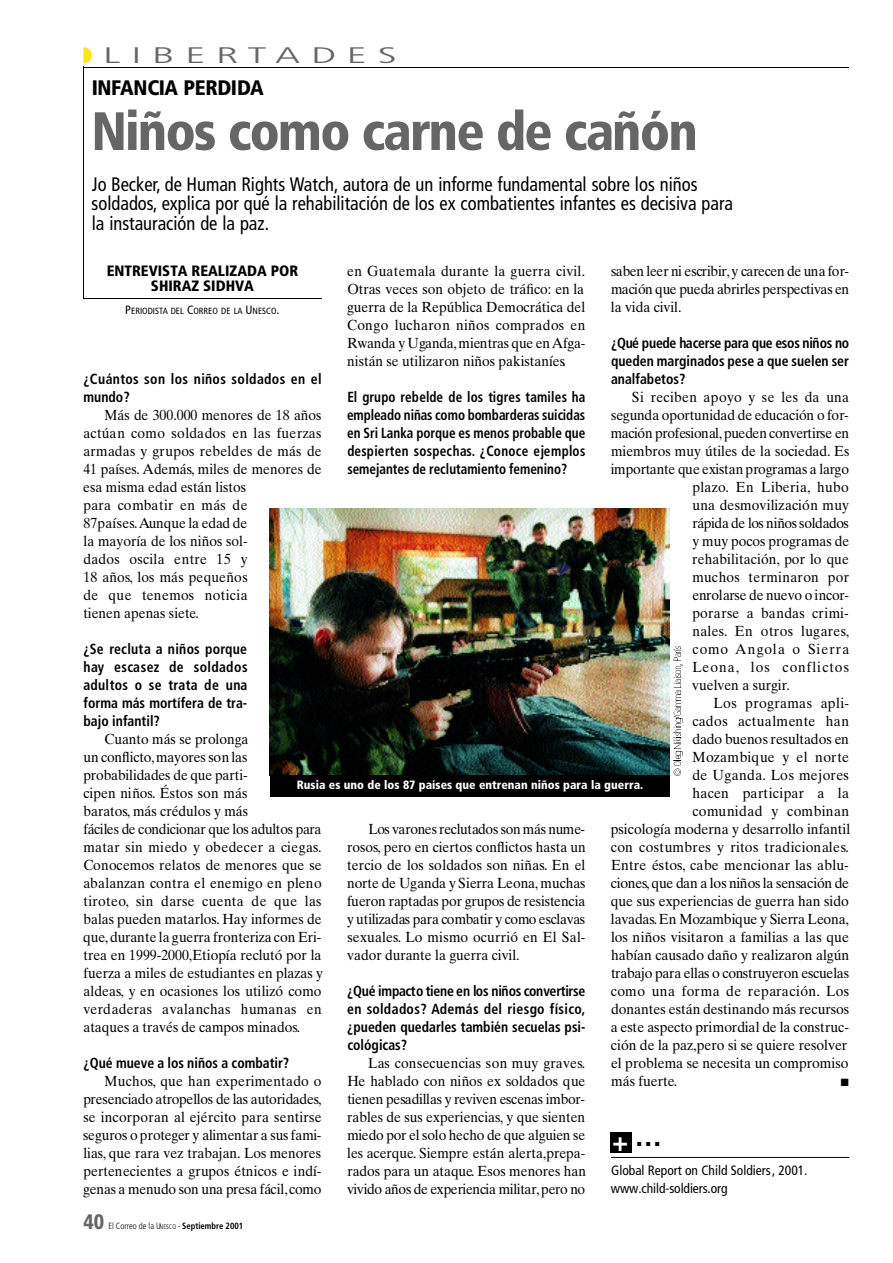
<style>
.page{position:relative;width:893px;height:1263px;background:#fff}
.page>*{position:absolute;margin:0;border:0;box-sizing:border-box;transform-origin:0 0}
.t1{font:900 condensed 54px "Frutiger";letter-spacing:-.035em;color:#666}
.t2{font:900 condensed 27px "Frutiger";color:#fff}
.t3{font:300 condensed 22.5px "Frutiger";color:#666;scale:2 1}
.t4{font:900 condensed 21px "Frutiger";letter-spacing:-.02em;color:#000}
.t5{font:900 condensed 21px "Frutiger";color:#666;scale:.95 1}
.t6{font:condensed 19.5px/19.5px "Frutiger";color:#000;scale:.95 1}
.t7{font:900 condensed 15px/15px "Frutiger";color:#000;text-align:center}
.t8{font:14.7px/18px "Times Ten";color:#000;text-align:justify;scale:.94 1}
.t9{font:14.7px "Times Ten";color:#000;scale:.95 1}
.t10{font:700 condensed 14.7px/18px "Frutiger";color:#000;text-align:justify;scale:.94 1}
.t11{font:700 condensed 14.7px/18px "Frutiger";color:#000;text-align:justify;scale:.9 1}
.t12{font:14.7px "Times Ten";letter-spacing:.025em;color:#000;scale:.95 1}
.t13{font:14.7px "Times Ten";letter-spacing:-.02em;color:#000;scale:.94 1}
.t14{font:14.7px "Times Ten";letter-spacing:.025em;color:#000;scale:.94 1}
.t15{font:14.7px "Times Ten";letter-spacing:.02em;color:#000;scale:.95 1}
.t16{font:700 condensed 14.7px/18px "Frutiger";letter-spacing:.03em;color:#000;scale:.94 1}
.t17{font:14.7px "Times Ten";letter-spacing:-.025em;color:#000;scale:.94 1}
.t18{font:14.7px "Times Ten";letter-spacing:-.025em;color:#000;scale:.95 1}
.t19{font:14.7px "Times Ten";letter-spacing:-.02em;color:#000;scale:.95 1}
.t20{font:14.7px "Times Ten";letter-spacing:.03em;color:#000;scale:.95 1}
.t21{font:14.7px "Times Ten";letter-spacing:.03em;color:#000;scale:.94 1}
.t22{font:14.7px "Times Ten";letter-spacing:.075em;color:#000;scale:.94 1}
.t23{font:14.7px "Times Ten";letter-spacing:.08em;color:#000;scale:.94 1}
.t24{font:condensed 13.5px/18px "Frutiger";color:#000}
.t25{font:900 condensed 12px "Frutiger";color:#fff}
.t26{font:10.5px "Zapf Dingbats";color:#000}
.t27{font:300 condensed 9px "Frutiger";color:#000;scale:.95 1}
.t28{font:condensed 9px "Frutiger";color:#000}
.s1{color:#ffe60e}
.s2{font-size:12px}
.s3{font-size:6.75px}
.s4{font-weight:700}
</style>
<div class="page">
<hr style="left:83px;top:67px;width:766px;height:1px;background:#000">
<hr style="left:83px;top:67px;width:1px;height:232px;background:#000">
<hr style="left:83px;top:298px;width:238px;height:1px;background:#000">
<div style="left:610px;top:1132px;width:22px;height:21px;background:#000"></div>
<hr style="left:611px;top:1157px;width:238px;height:1px;background:#000">
<img style="left:270px;top:508px;width:399px;height:267px">
<div style="left:270px;top:775px;width:399px;height:21px;background:#000"></div>
<svg style="left:673px;top:646px;width:9px;height:130px"></svg>
<h3 class="t3" style="left:83px;top:46px;width:158px"><span class="s1">◗</span> L I B E RTA D E S</h3>
<h3 class="t4" style="left:92px;top:80px;width:174px">I N FANCIA PERDIDA</h3>
<h1 class="t1" style="left:92px;top:110px;width:607px">Niños como carne de cañón</h1>
<h3 class="t6" style="left:92px;top:176px;width:676px">Jo Becker, de Human Rights Watch, autora de un informe fundamental sobre los niños soldados, explica por qué la rehabilitación de los ex combatientes infantes es decisiva para la instauración de la paz.</h3>
<p class="t7" style="left:107px;top:264px;width:193px">ENTREVISTA REALIZADA POR<br>SHIRAZ SIDHVA</p>
<p class="t28" style="left:125px;top:307px;width:156px"><span class="s2">P</span>ERIODISTA DEL <span class="s2">C</span>ORREO DE LA <span class="s2">U</span>NESCO<span class="s2">.</span></p>
<p class="t8" style="left:347px;top:263px;width:255px">en Guatemala durante la guerra civil.<br>Otras veces son objeto de tráfico: en la guerra de la República Democrática del Congo lucharon niños comprados en Rwanda y Uganda, mientras que en A f g a&shy;nistán se utilizaron niños pakistaníes.</p>
<p class="t11" style="left:347px;top:389px;width:266px">El grupo rebelde de los tigres tamiles ha empleado niñas como bombard e ras suicidas en Sri Lanka porque es menos probable que despierten sospechas. ¿Conoce ejemplos semejantes de reclutamiento femenino?</p>
<p class="t8" style="left:611px;top:263px;width:255px">saben leer ni escribir, y carecen de una for&shy;mación que pueda abrirles perspectivas en la vida civil.</p>
<p class="t10" style="left:611px;top:335px;width:255px">¿Qué puede hacerse para que esos niños no queden marginados pese a que suelen ser analfabetos?</p>
<p class="t21" style="left:632px;top:391px;width:232px">Si reciben apoyo y se les da una</p>
<p class="t8" style="left:611px;top:407px;width:254px">segunda oportunidad de educación o for-</p>
<p class="t17" style="left:611px;top:427px;width:255px">mación profesional, pueden convertirse en</p>
<p class="t8" style="left:611px;top:443px;width:255px">miembros muy útiles de la sociedad. Es</p>
<p class="t13" style="left:611px;top:463px;width:255px">importante que existan programas a largo</p>
<p class="t14" style="left:692px;top:481px;width:168px">p l a z o. En Liberia, h u b o</p>
<p class="t8" style="left:692px;top:497px;width:168px">u n a desmovilización muy</p>
<p class="t13" style="left:692px;top:517px;width:168px">rápida de los niños soldados</p>
<p class="t8" style="left:692px;top:533px;width:168px">y muy pocos programas de</p>
<p class="t8" style="left:692px;top:551px;width:168px">r e h a b i l i t a c i ó n , por lo que</p>
<p class="t14" style="left:692px;top:571px;width:168px">muchos terminaron por</p>
<p class="t13" style="left:692px;top:589px;width:168px">enrolarse de nuevo o incor-</p>
<p class="t14" style="left:692px;top:607px;width:168px">porarse a bandas crimi-</p>
<p class="t14" style="left:692px;top:625px;width:168px">n a l e s. En otros lugares,</p>
<p class="t23" style="left:692px;top:643px;width:168px">como Angola o Sierra</p>
<p class="t22" style="left:692px;top:661px;width:168px">L e o n a , los conflictos</p>
<p class="t8" style="left:692px;top:677px;width:105px">vuelven a surgir.</p>
<p class="t12" style="left:713px;top:697px;width:144px">Los programas apli-</p>
<p class="t12" style="left:692px;top:715px;width:166px">cados actualmente han</p>
<p class="t9" style="left:692px;top:733px;width:166px">dado buenos resultados en</p>
<p class="t12" style="left:692px;top:751px;width:166px">Mozambique y el norte</p>
<p class="t9" style="left:692px;top:769px;width:166px">d e U g a n d a . Los mejores</p>
<p class="t12" style="left:692px;top:787px;width:166px">hacen participar a la</p>
<p class="t12" style="left:692px;top:805px;width:166px">comunidad y combinan</p>
<p class="t9" style="left:611px;top:823px;width:253px">psicología moderna y desarrollo infantil</p>
<p class="t15" style="left:611px;top:841px;width:252px">con costumbres y ritos tradicionales.</p>
<p class="t15" style="left:611px;top:859px;width:252px">Entre éstos, cabe mencionar las ablu-</p>
<p class="t19" style="left:611px;top:877px;width:252px">c i o n e s, que dan a los niños la sensación de</p>
<p class="t9" style="left:611px;top:895px;width:252px">que sus experiencias de guerra han sido</p>
<p class="t9" style="left:611px;top:913px;width:252px">l a v a d a s.En Mozambique y Sierra Leona,</p>
<p class="t9" style="left:611px;top:931px;width:252px">los niños visitaron a familias a las que</p>
<p class="t9" style="left:611px;top:949px;width:252px">habían causado daño y realizaron algún</p>
<p class="t18" style="left:611px;top:967px;width:252px">trabajo para ellas o construyeron escuelas</p>
<p class="t20" style="left:611px;top:985px;width:252px">como una forma de reparación. L o s</p>
<p class="t9" style="left:611px;top:1003px;width:252px">donantes están destinando más recursos</p>
<p class="t9" style="left:611px;top:1021px;width:252px">a este aspecto primordial de la construc-</p>
<p class="t9" style="left:611px;top:1039px;width:250px">ción de la paz,pero si se quiere resolver</p>
<p class="t9" style="left:611px;top:1057px;width:251px">el problema se necesita un compromiso</p>
<p class="t9" style="left:611px;top:1075px;width:71px">más fuerte.</p>
<p class="t26" style="left:841px;top:1077px;width:9px">■</p>
<p class="t16" style="left:84px;top:371px;width:255px">¿Cuántos son los niños soldados en el mundo?</p>
<p class="t8" style="left:83px;top:407px;width:255px;text-align:left;text-indent:21px">Más de 300.000 menores de 18 años actúan como soldados en las fuerzas armadas y grupos rebeldes de más de<br>41 países. Además, miles de menores de esa misma edad están listos<br>para combatir en más de<br>8 7p a í s e s.Aunque la edad de<br>la mayoría de los niños sol-<br>dados oscila entre 15 y<br>1 8 a ñ o s, los más pequeños<br>de que tenemos noticia<br>tienen apenas siete.</p>
<p class="t10" style="left:83px;top:641px;width:176px">¿Se recluta a niños porq u e hay escasez de soldados adultos o se trata de una forma más mortífera de tra&shy;bajo infantil?</p>
<p class="t8" style="left:83px;top:731px;width:257px;text-align:left;text-indent:21px">Cuanto más se prolonga<br>un confli c t o, mayores son las probabilidades de que parti-<br>cipen niños. Éstos son más<br>baratos, más crédulos y más<br>fáciles de condicionar que los adultos para matar sin miedo y obedecer a ciegas.<br>Conocemos relatos de menores que se abalanzan contra el enemigo en pleno t i r o t e o, sin darse cuenta de que las balas pueden matarlos. Hay informes de q u e, durante la guerra fronteriza con Eri&shy;trea en 1999-2000,Etiopía reclutó por la fuerza a miles de estudiantes en plazas y a l d e a s, y en ocasiones los utilizó como verdaderas avalanchas humanas en ataques a través de campos minados.</p>
<p class="t10" style="left:83px;top:1055px;width:220px">¿Qué mueve a los niños a combatir?</p>
<p class="t8" style="left:83px;top:1073px;width:255px;text-indent:21px">M u c h o s, que han experimentado o presenciado atropellos de las autoridades, se incorporan al ejército para sentirse seguros o proteger y alimentar a sus fami&shy;lias, que rara vez trabajan. Los menores pertenecientes a grupos étnicos e indí&shy;genas a menudo son una presa fácil,c o m o</p>
<p class="t25" style="left:297px;top:780px;width:348px">Rusia es uno de los 87 países que entrenan niños para la guerra.</p>
<p class="t8" style="left:347px;top:821px;width:255px;text-indent:21px">Los varones reclutados son más nume&shy;rosos, pero en ciertos conflictos hasta un tercio de los soldados son niñas. En el norte de Uganda y Sierra Leona, m u c h a s fueron raptadas por grupos de resistencia y utilizadas para combatir y como esclavas s e x u a l e s. Lo mismo ocurrió en El Sal&shy;vador durante la guerra civil.</p>
<p class="t10" style="left:347px;top:983px;width:255px">¿Qué impacto tiene en los niños convertirs e en soldados? Además del riesgo físico, ¿pueden quedarles también secuelas psi&shy;cológicas?</p>
<p class="t8" style="left:347px;top:1055px;width:256px;text-indent:21px">Las consecuencias son muy graves.<br>He hablado con niños ex soldados que tienen pesadillas y reviven escenas imbor&shy;rables de sus experiencias, y que sienten miedo por el solo hecho de que alguien se les acerque. Siempre están alerta,prepa&shy;rados para un ataque. Esos menores han vivido años de experiencia militar, pero no</p>
<h2 class="t2" style="left:612px;top:1131px;width:51px">+<sup>…</sup></h2>
<p class="t24" style="left:611px;top:1163px;width:198px">Global Report on Child Soldiers, 2001. www.child-soldiers.org</p>
<h3 class="t5" style="left:83px;top:1214px;width:23px">40</h3>
<p class="t27" style="left:108px;top:1222px;width:144px">El Correo de la U<span class="s3">NESCO</span> - <span class="s4">Septiembre 2001</span></p>
</div>
